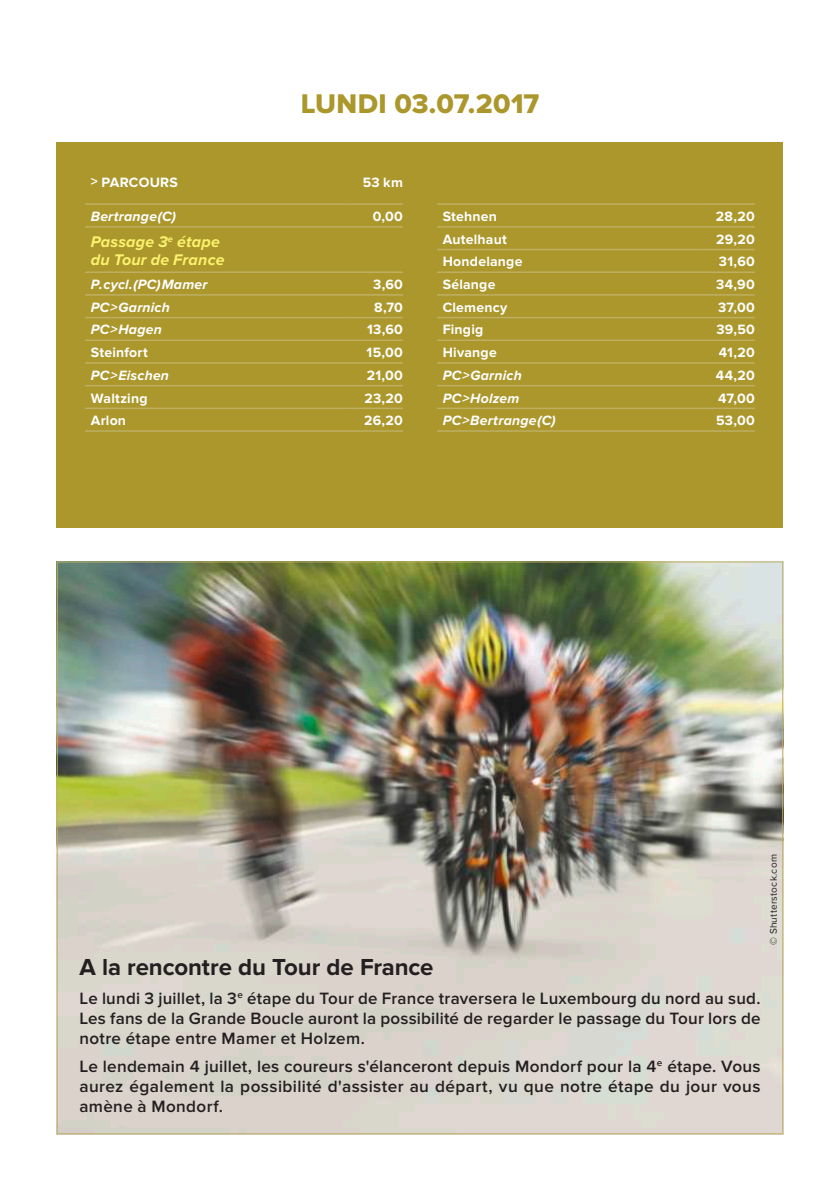
<style>
.page{position:relative;width:840px;height:1191px;background:#fff}
.page>*{position:absolute;margin:0;border:0;box-sizing:border-box;transform-origin:0 0}
.t1{font:28px "Proxima Nova Extrabld";letter-spacing:.01em;color:#ab972c}
.t2{font:700 24px "Proxima Nova";letter-spacing:-.005em;color:#231f20}
.t3{font:600 17px/20px "Proxima Nova";letter-spacing:.02em;color:#231f20;text-align:justify}
.t4{font:italic 700 16px/18px "Proxima Nova";letter-spacing:.01em;color:#fbf36e}
.t5{font:700 14px "Proxima Nova";letter-spacing:.015em;color:#fff}
.t6{font:italic 700 14px "Proxima Nova";letter-spacing:.015em;color:#fff}
.t7{font:10px "Proxima Nova";letter-spacing:.025em;color:#231f20}
</style>
<div class="page">
<img style="left:59px;top:563px;width:721px;height:569px">
<div style="left:57px;top:142px;width:725px;height:385px;background:#ab972c"></div>
<svg style="left:85px;top:318px;width:318px;height:69px"></svg>
<hr style="left:85px;top:203px;width:261px;height:2px;background:#bfaf63">
<hr style="left:346px;top:203px;width:57px;height:2px;background:#bfaf63">
<hr style="left:85px;top:226px;width:261px;height:2px;background:#bfaf63">
<hr style="left:346px;top:226px;width:57px;height:2px;background:#bfaf63">
<hr style="left:85px;top:271px;width:261px;height:2px;background:#bfaf63">
<hr style="left:346px;top:271px;width:57px;height:2px;background:#bfaf63">
<hr style="left:85px;top:294px;width:261px;height:2px;background:#bfaf63">
<hr style="left:346px;top:294px;width:57px;height:2px;background:#bfaf63">
<hr style="left:85px;top:317px;width:261px;height:1px;background:#bfaf63">
<hr style="left:346px;top:317px;width:57px;height:1px;background:#bfaf63">
<hr style="left:85px;top:339px;width:261px;height:2px;background:#bfaf63">
<hr style="left:346px;top:339px;width:57px;height:2px;background:#bfaf63">
<hr style="left:85px;top:362px;width:261px;height:2px;background:#bfaf63">
<hr style="left:346px;top:362px;width:57px;height:2px;background:#bfaf63">
<hr style="left:85px;top:385px;width:261px;height:1px;background:#bfaf63">
<hr style="left:346px;top:385px;width:57px;height:1px;background:#bfaf63">
<hr style="left:85px;top:407px;width:261px;height:2px;background:#bfaf63">
<hr style="left:346px;top:407px;width:57px;height:2px;background:#bfaf63">
<hr style="left:85px;top:430px;width:261px;height:2px;background:#bfaf63">
<hr style="left:346px;top:430px;width:57px;height:2px;background:#bfaf63">
<svg style="left:437px;top:248px;width:317px;height:139px"></svg>
<hr style="left:437px;top:249px;width:260px;height:1px;background:#bfaf63">
<hr style="left:697px;top:249px;width:57px;height:1px;background:#bfaf63">
<hr style="left:437px;top:271px;width:260px;height:2px;background:#bfaf63">
<hr style="left:697px;top:271px;width:57px;height:2px;background:#bfaf63">
<hr style="left:437px;top:294px;width:260px;height:2px;background:#bfaf63">
<hr style="left:697px;top:294px;width:57px;height:2px;background:#bfaf63">
<hr style="left:437px;top:317px;width:260px;height:1px;background:#bfaf63">
<hr style="left:697px;top:317px;width:57px;height:1px;background:#bfaf63">
<hr style="left:437px;top:339px;width:260px;height:2px;background:#bfaf63">
<hr style="left:697px;top:339px;width:57px;height:2px;background:#bfaf63">
<hr style="left:437px;top:385px;width:260px;height:1px;background:#bfaf63">
<hr style="left:697px;top:385px;width:57px;height:1px;background:#bfaf63">
<hr style="left:437px;top:203px;width:260px;height:2px;background:#bfaf63">
<hr style="left:697px;top:203px;width:57px;height:2px;background:#bfaf63">
<hr style="left:437px;top:226px;width:260px;height:2px;background:#bfaf63">
<hr style="left:697px;top:226px;width:57px;height:2px;background:#bfaf63">
<hr style="left:437px;top:407px;width:260px;height:2px;background:#bfaf63">
<hr style="left:697px;top:407px;width:57px;height:2px;background:#bfaf63">
<hr style="left:437px;top:430px;width:260px;height:2px;background:#bfaf63">
<hr style="left:697px;top:430px;width:57px;height:2px;background:#bfaf63">
<hr style="left:437px;top:362px;width:260px;height:2px;background:#bfaf63">
<hr style="left:697px;top:362px;width:57px;height:2px;background:#bfaf63">
<h1 class="t1" style="left:300px;top:89px;width:240px">LUNDI 03.07.2017</h1>
<p class="t5" style="left:91px;top:175px;width:89px">&gt; PARCOURS</p>
<p class="t5" style="left:362px;top:175px;width:42px">53 km</p>
<p class="t6" style="left:91px;top:210px;width:87px">Bertrange (C)</p>
<p class="t5" style="left:372px;top:209px;width:32px">0,00</p>
<p class="t4" style="left:91px;top:233px;width:135px">Passage 3<sup>e</sup> étape du Tour de France</p>
<p class="t6" style="left:91px;top:278px;width:118px">P.cycl.(PC)Mamer</p>
<p class="t5" style="left:373px;top:277px;width:31px">3,60</p>
<p class="t6" style="left:91px;top:301px;width:81px">PC&gt;Garnich</p>
<p class="t5" style="left:374px;top:300px;width:30px">8,70</p>
<p class="t6" style="left:91px;top:324px;width:72px">PC&gt;Hagen</p>
<p class="t5" style="left:367px;top:322px;width:37px">13,60</p>
<p class="t5" style="left:91px;top:345px;width:58px">Steinfort</p>
<p class="t5" style="left:366px;top:345px;width:38px">15,00</p>
<p class="t6" style="left:91px;top:369px;width:80px">PC&gt;Eischen</p>
<p class="t5" style="left:366px;top:368px;width:38px">21,00</p>
<p class="t5" style="left:91px;top:390px;width:58px">Waltzing</p>
<p class="t5" style="left:364px;top:390px;width:40px">23,20</p>
<p class="t5" style="left:91px;top:413px;width:37px">Arlon</p>
<p class="t5" style="left:364px;top:413px;width:40px">26,20</p>
<p class="t5" style="left:442px;top:209px;width:56px">Stehnen</p>
<p class="t5" style="left:715px;top:209px;width:40px">28,20</p>
<p class="t5" style="left:442px;top:232px;width:66px">Autelhaut</p>
<p class="t5" style="left:715px;top:232px;width:40px">29,20</p>
<p class="t5" style="left:442px;top:254px;width:81px">Hondelange</p>
<p class="t5" style="left:718px;top:254px;width:37px">31,60</p>
<p class="t5" style="left:442px;top:277px;width:54px">Sélange</p>
<p class="t5" style="left:715px;top:277px;width:40px">34,90</p>
<p class="t5" style="left:442px;top:300px;width:66px">Clemency</p>
<p class="t5" style="left:717px;top:300px;width:38px">37,00</p>
<p class="t5" style="left:442px;top:322px;width:42px">Fingig</p>
<p class="t5" style="left:716px;top:322px;width:40px">39,50</p>
<p class="t5" style="left:442px;top:345px;width:56px">Hivange</p>
<p class="t5" style="left:718px;top:345px;width:37px">41,20</p>
<p class="t6" style="left:442px;top:369px;width:81px">PC&gt;Garnich</p>
<p class="t5" style="left:715px;top:368px;width:40px">44,20</p>
<p class="t6" style="left:442px;top:392px;width:78px">PC&gt;Holzem</p>
<p class="t5" style="left:717px;top:390px;width:38px">47,00</p>
<p class="t6" style="left:442px;top:415px;width:114px">PC&gt;Bertrange(C)</p>
<p class="t5" style="left:715px;top:413px;width:40px">53,00</p>
<h2 class="t2" style="left:79px;top:954px;width:355px">A la rencontre du Tour de France</h2>
<p class="t3" style="left:79px;top:989px;width:682px">Le lundi 3 juillet, la 3<sup>e</sup> étape du Tour de France traversera le Luxembourg du nord au sud.<br>Les fans de la Grande Boucle auront la possibilité de regarder le passage du Tour lors de notre étape entre Mamer et Holzem.</p>
<p class="t3" style="left:79px;top:1057px;width:682px">Le lendemain 4 juillet, les coureurs s'élanceront depuis Mondorf pour la 4<sup>e</sup> étape. Vous aurez également la possibilité d'assister au départ, vu que notre étape du jour vous amène à Mondorf.</p>
<p class="t7" style="left:767px;top:945px;width:92px;rotate:-90deg">© Shutterstock.com</p>
</div>
